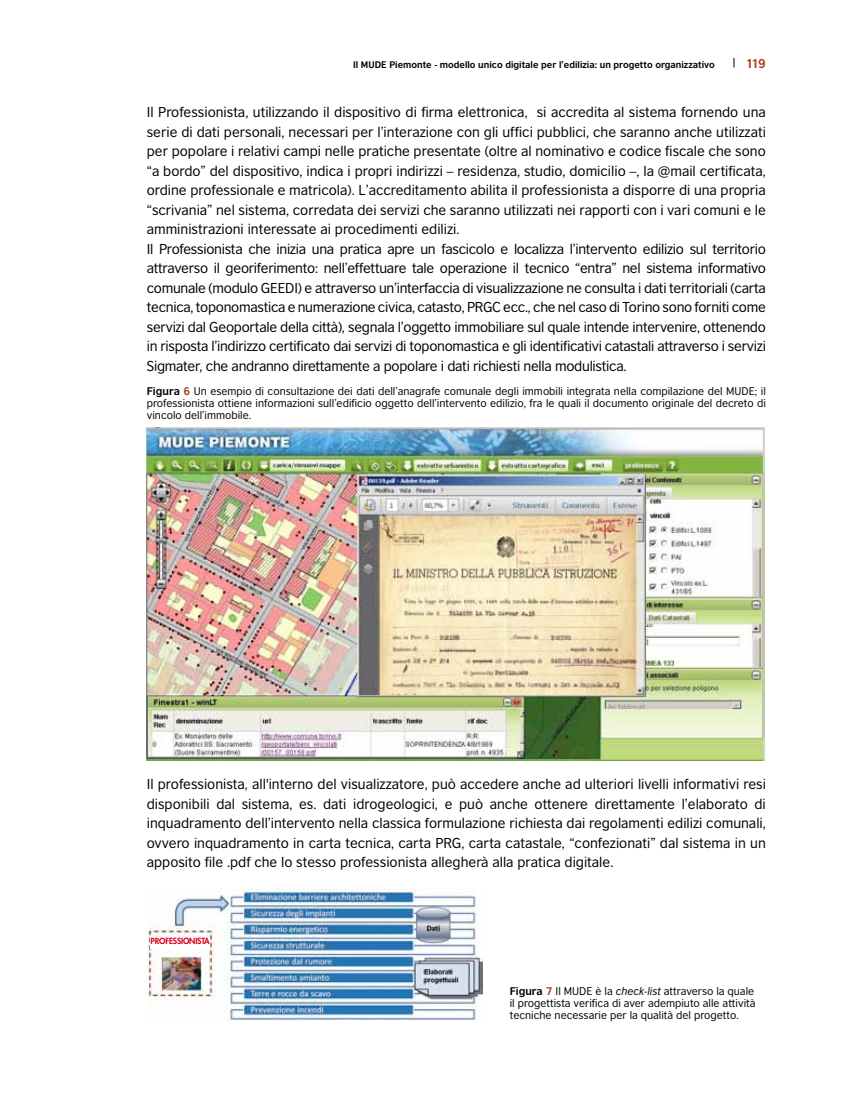
<style>
.page{position:relative;width:851px;height:1106px;background:#fff}
.page>*{position:absolute;margin:0;border:0;box-sizing:border-box;transform-origin:0 0}
.t1{font:13.5px/19.5px "British Council Sans";letter-spacing:-.02em;color:#000}
.t2{font:700 12px "British Council Sans";color:#b13c1b}
.t3{font:10.5px/12px "British Council Sans";color:#000;text-align:justify}
.t4{font:700 9px "British Council Sans";color:#000}
.t5{font:800 8.25px "Futura";letter-spacing:-.025em;color:#db001b}
.s1{font-weight:700}
.s2{font-weight:700;color:#b13c1b}
.s3{font-style:italic}
</style>
<div class="page">
<img style="left:147px;top:427px;width:617px;height:333px">
<img style="left:148px;top:888px;width:334px;height:132px">
<div style="left:151px;top:937px;width:59px;height:11px;background:#fff"></div>
<p class="t4" style="left:353px;top:59px;width:363px">I l MUDE Piemonte - modello unico digitale per l’edilizia: un progetto organizzativo</p>
<p class="t2" style="left:745px;top:56px;width:21px">119</p>
<p class="t1" style="left:147px;top:102px;width:620px">Il Professionista, utilizzando il dispositivo di firma elettronica, si accredita al sistema fornendo una serie di dati personali, necessari per l’interazione con gli uffici pubblici, che saranno anche utilizzati per popolare i relativi campi nelle pratiche presentate (oltre al nominativo e codice fiscale che sono “a bordo” del dispositivo, indica i propri indirizzi – residenza, studio, domicilio –, la @mail certificata, ordine professionale e matricola). L’accreditamento abilita il professionista a disporre di una propria “scrivania” nel sistema, corredata dei servizi che saranno utilizzati nei rapporti con i vari comuni e le amministrazioni interessate ai procedimenti edilizi.<br>Il Professionista che inizia una pratica apre un fascicolo e localizza l’intervento edilizio sul territorio attraverso il georiferimento: nell’effettuare tale operazione il tecnico “entra” nel sistema informativo comunale (modulo GEEDI) e attraverso un’interfaccia di visualizzazione ne consulta i dati territoriali (carta tecnica, toponomastica e numerazione civica, catasto, PRGC ecc., che nel caso di Torino sono forniti come servizi dal Geoportale della città), segnala l’oggetto immobiliare sul quale intende intervenire, ottenendo in risposta l’indirizzo certificato dai servizi di toponomastica e gli identificativi catastali attraverso i servizi Sigmater, che andranno direttamente a popolare i dati richiesti nella modulistica.</p>
<p class="t3" style="left:147px;top:385px;width:620px"><span class="s1">Figura</span> <span class="s2">6</span> Un esempio di consultazione dei dati dell’anagrafe comunale degli immobili integrata nella compilazione del MUDE; il professionista ottiene informazioni sull’edificio oggetto dell’intervento edilizio, fra le quali il documento originale del decreto di vincolo dell’immobile.</p>
<p class="t1" style="left:147px;top:774px;width:620px;text-align:justify">Il professionista, all'interno del visualizzatore, può accedere anche ad ulteriori livelli informativi resi disponibili dal sistema, es. dati idrogeologici, e può anche ottenere direttamente l’elaborato di inquadramento dell’intervento nella classica formulazione richiesta dai regolamenti edilizi comunali, ovvero inquadramento in carta tecnica, carta PRG, carta catastale, “confezionati” dal sistema in un apposito file .pdf che lo stesso professionista allegherà alla pratica digitale.</p>
<p class="t5" style="left:151px;top:935px;width:61px">PROFESSIONISTA</p>
<p class="t3" style="left:509px;top:985px;width:247px;text-align:left"><span class="s1">Figura</span> <span class="s2">7</span> Il MUDE è la <span class="s3">check-list</span> attraverso la quale il progettista verifica di aver adempiuto alle attività tecniche necessarie per la qualità del progetto.</p>
</div>
